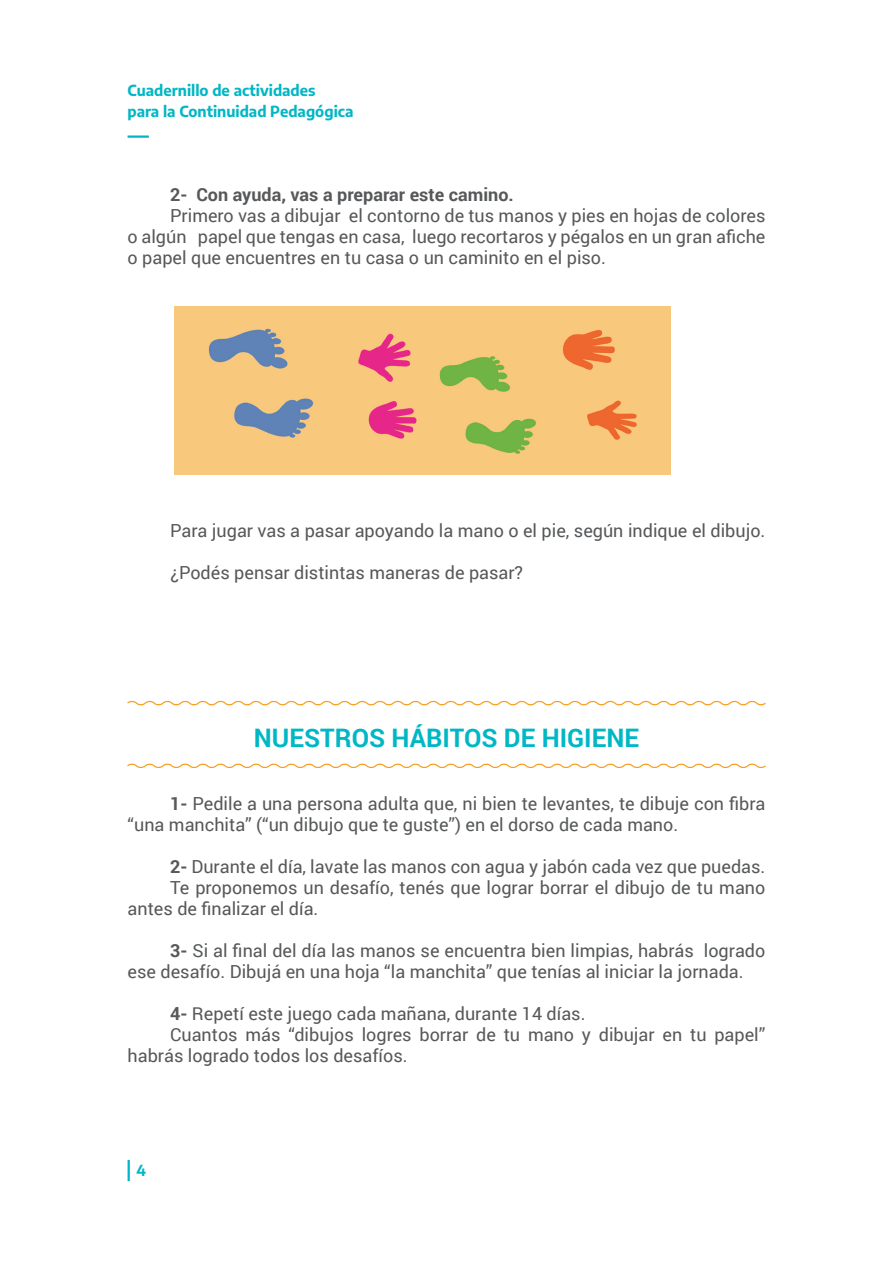
<style>
.page{position:relative;width:893px;height:1263px;background:#fff}
.page>*{position:absolute;margin:0;border:0;box-sizing:border-box;transform-origin:0 0}
.t1{font:700 25.5px "Roboto";color:#00b7c5}
.t2{font:18px/21px "Roboto";color:#57585a}
.t3{font:700 18px "Roboto";color:#57585a}
.t4{font:700 15px/21px "Encode Sans";color:#00b7c5}
.s1{font-weight:700}
</style>
<div class="page">
<hr style="left:128px;top:135px;width:21px;height:3px;background:#00b7c5">
<hr style="left:128px;top:1160px;width:2px;height:21px;background:#00b7c5">
<svg style="left:127px;top:763px;width:639px;height:5px"></svg>
<svg style="left:127px;top:700px;width:639px;height:6px"></svg>
<img style="left:174px;top:306px;width:497px;height:168px">
<p class="t4" style="left:128px;top:79px;width:227px">Cuadernillo de actividades<br>para la Continuidad Pedagógica</p>
<p class="t3" style="left:170px;top:182px;width:345px">2- Con ayuda, vas a preparar este camino.</p>
<p class="t2" style="left:128px;top:204px;width:639px;text-align:justify;text-indent:43px">Primero vas a dibujar el contorno de tus manos y pies en hojas de colores o algún papel que tengas en casa, luego recortaros y pégalos en un gran afiche o papel que encuentres en tu casa o un caminito en el piso.</p>
<p class="t2" style="left:170px;top:519px;width:597px">Para jugar vas a pasar apoyando la mano o el pie, según indique el dibujo.</p>
<p class="t2" style="left:170px;top:561px;width:355px">¿Podés pensar distintas maneras de pasar?</p>
<h1 class="t1" style="left:254px;top:720px;width:387px">NUESTROS HÁBITOS DE HIGIENE</h1>
<p class="t2" style="left:128px;top:792px;width:639px;text-indent:43px"><span class="s1">1-</span> Pedile a una persona adulta que, ni bien te levantes, te dibuje con fibra “una manchita” (“un dibujo que te guste”) en el dorso de cada mano.</p>
<p class="t2" style="left:170px;top:855px;width:597px"><span class="s1">2-</span> Durante el día, lavate las manos con agua y jabón cada vez que puedas.</p>
<p class="t2" style="left:170px;top:876px;width:597px">Te proponemos un desafío, tenés que lograr borrar el dibujo de tu mano</p>
<p class="t2" style="left:128px;top:897px;width:192px">antes de finalizar el día.</p>
<p class="t2" style="left:128px;top:939px;width:639px;text-indent:43px"><span class="s1">3-</span> Si al final del día las manos se encuentra bien limpias, habrás logrado ese desafío. Dibujá en una hoja “la manchita” que tenías al iniciar la jornada.</p>
<p class="t2" style="left:170px;top:1002px;width:417px"><span class="s1">4-</span> Repetí este juego cada mañana, durante 14 días.</p>
<p class="t2" style="left:170px;top:1023px;width:597px">Cuantos más “dibujos logres borrar de tu mano y dibujar en tu papel”</p>
<p class="t2" style="left:128px;top:1044px;width:282px">habrás logrado todos los desafíos.</p>
<p class="t4" style="left:136px;top:1159px;width:11px">4</p>
</div>
